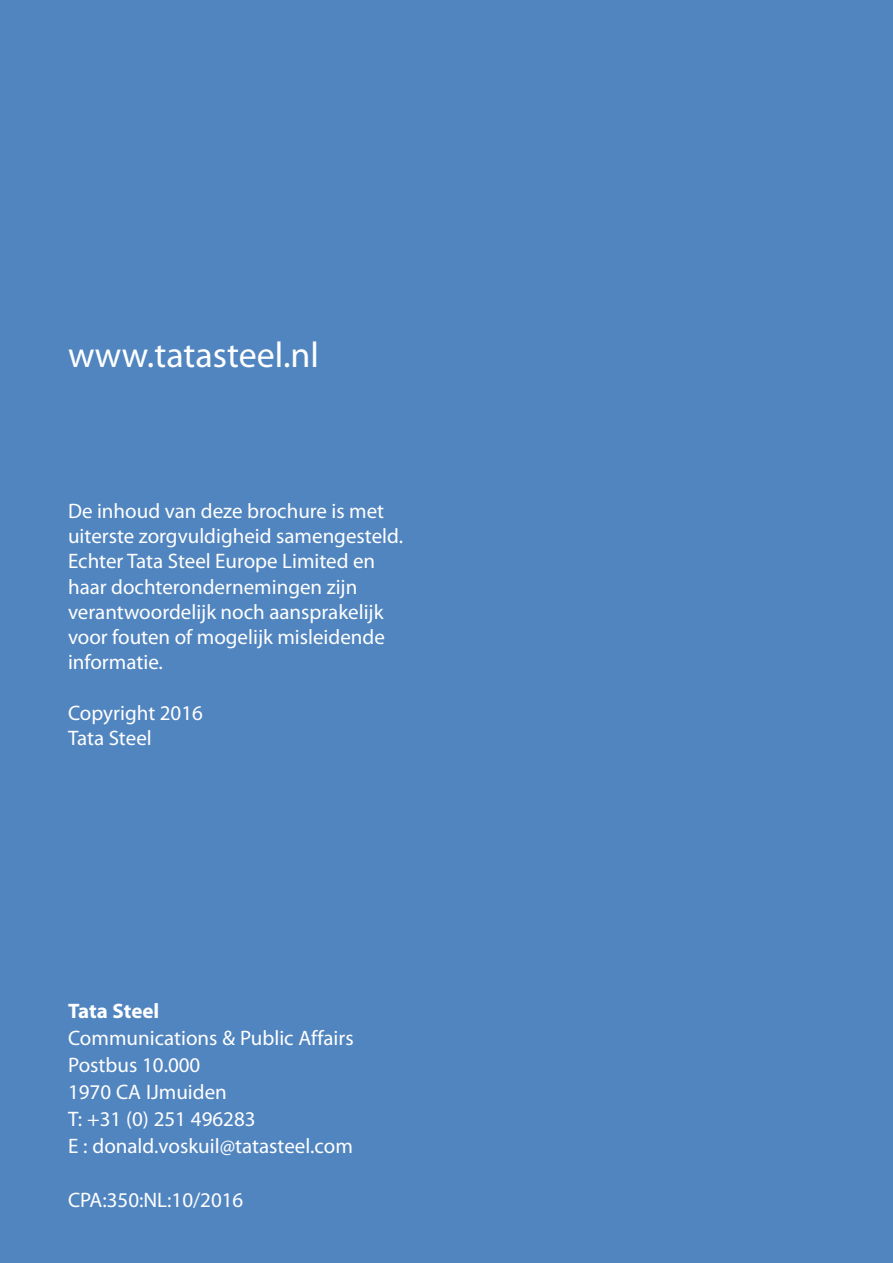
<style>
.page{position:relative;width:893px;height:1263px;background:#5185c0}
.page>*{position:absolute;margin:0;border:0;box-sizing:border-box;transform-origin:0 0}
.t1{font:36px "Myriad Pro";color:#fff}
.t2{font:21px/25.2px "Myriad Pro";color:#fff}
.t3{font:700 21px "Myriad Pro";letter-spacing:-.005em;color:#fff}
</style>
<div class="page">
<h1 class="t1" style="left:68px;top:333px;width:252px">www.tatasteel.nl</h1>
<p class="t2" style="left:68px;top:498px;width:337px">De inhoud van deze brochure is met uiterste zorgvuldigheid samengesteld.<br>Echter Tata Steel Europe Limited en haar dochterondernemingen zijn verantwoordelijk noch aansprakelijk voor fouten of mogelijk misleidende informatie.</p>
<p class="t2" style="left:68px;top:699px;width:136px">Copyright 2016<br>Tata Steel</p>
<p class="t3" style="left:68px;top:997px;width:93px">Tata Steel</p>
<p class="t2" style="left:68px;top:1024px;width:287px;line-height:27px">Communications &amp; Public Affairs<br>Postbus 10.000<br>1970 CA IJmuiden<br>T: +31 (0) 251 496283<br>E : donald.voskuil@tatasteel.com</p>
<p class="t2" style="left:68px;top:1187px;width:177px">CPA:350:NL:10/2016</p>
</div>
